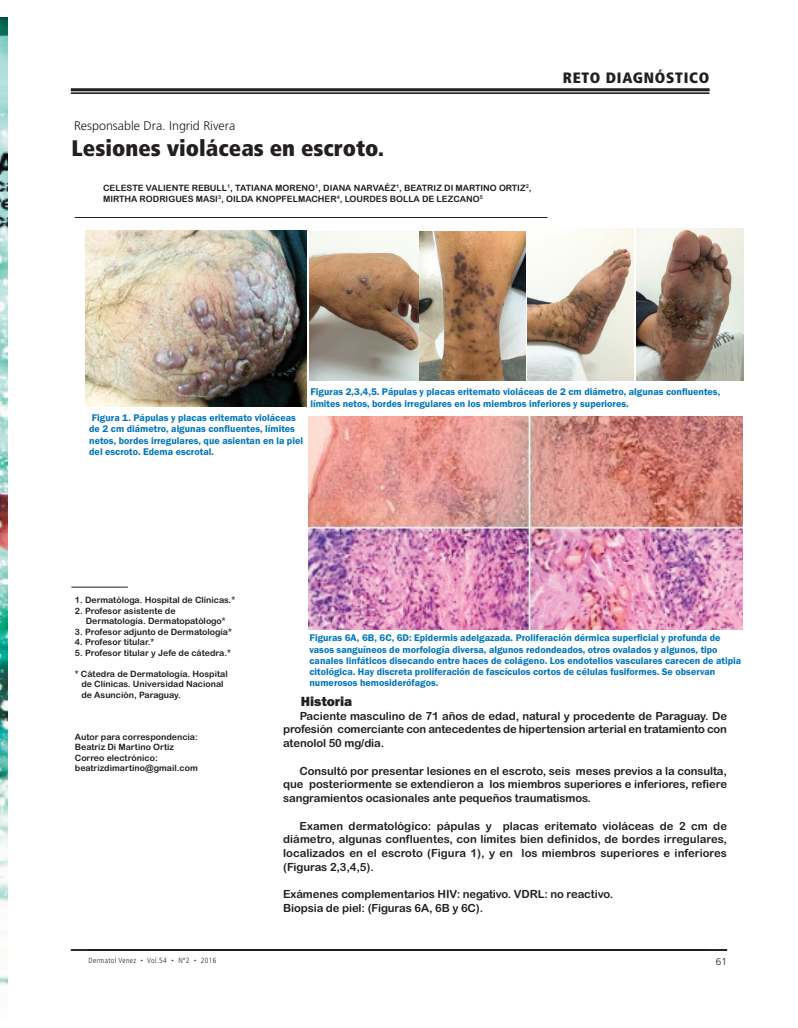
<style>
.page{position:relative;width:798px;height:1028px;background:#fff}
.page>*{position:absolute;margin:0;border:0;box-sizing:border-box;transform-origin:0 0}
.t1{font:900 condensed 22.5px "Frutiger LT Std";color:#231f20}
.t2{font:900 condensed 15px "Frutiger LT Std";letter-spacing:.05em;color:#231f20}
.t3{font:800 13.75px "Franklin Gothic";color:#231f20}
.t4{font:300 12.5px "Frutiger LT Std";color:#231f20}
.t5{font:11.25px/13.8px "Arial Rounded MT Bold";letter-spacing:-.01em;color:#231f20;text-align:justify}
.t6{font:600 10px/11.2px "Franklin Gothic";color:#0075bf}
.t7{font:300 10px "Frutiger LT Std";color:#231f20}
.t8{font:8.75px/10.5px "Arial Rounded MT Bold";color:#231f20}
.t9{font:300 condensed 7.5px "Frutiger LT Std";letter-spacing:.05em;color:#231f20}
.s1{font-size:4.38px}
</style>
<div class="page">
<img style="left:86px;top:231px;width:220px;height:175px">
<hr style="left:71px;top:89px;width:638px;height:2px;background:#231f20">
<hr style="left:71px;top:93px;width:638px;height:1px;background:#231f20">
<hr style="left:71px;top:949px;width:638px;height:1px;background:#231f20">
<hr style="left:89px;top:949px;width:637px;height:1px;background:#231f20">
<hr style="left:71px;top:587px;width:57px;height:1px;background:#231f20">
<hr style="left:75px;top:217px;width:472px;height:1px;background:#231f20">
<img style="left:309px;top:232px;width:110px;height:148px">
<img style="left:419px;top:232px;width:106px;height:148px">
<img style="left:636px;top:228px;width:107px;height:152px">
<img style="left:308px;top:417px;width:434px;height:212px">
<img style="left:527px;top:228px;width:106px;height:152px">
<img style="left:0;top:18px;width:8px;height:968px">
<p class="t4" style="left:74px;top:121px;width:163px">Responsable Dra. Ingrid Rivera</p>
<h1 class="t1" style="left:72px;top:140px;width:314px">Lesiones violáceas en escroto.</h1>
<p class="t8" style="left:103px;top:183px;width:430px">CELESTE VALIENTE REBULL<sup>1</sup>, TATIANA MORENO<sup>1</sup>, DIANA NARVAÉZ<sup>1</sup>, BEATRIZ DI MARTINO ORTIZ<sup>2</sup>,<br>MIRTHA RODRIGUES MASI<sup>3</sup>, OILDA KNOPFELMACHER<sup>4</sup>, LOURDES BOLLA DE LEZCANO<sup>5</sup></p>
<h2 class="t2" style="left:562px;top:72px;width:148px">RETO DIAGNÓSTICO</h2>
<p class="t6" style="left:89px;top:412px;width:215px">Figura 1. Pápulas y placas eritemato violáceas de 2 cm diámetro, algunas confluentes, límites netos, bordes irregulares, que asientan en la piel del escroto. Edema escrotal.</p>
<p class="t6" style="left:310px;top:386px;width:411px">Figuras 2,3,4,5. Pápulas y placas eritemato violáceas de 2 cm diámetro, algunas confluentes, límites netos, bordes irregulares en los miembros inferiores y superiores.</p>
<p class="t8" style="left:75px;top:594px;width:162px">1. Dermatóloga. Hospital de Clínicas.*</p>
<p class="t8" style="left:86px;top:605px;width:141px;text-indent:-11px">2. Profesor asistente de<br>Dermatología. Dermatopatólogo*</p>
<p class="t8" style="left:75px;top:626px;width:158px">3. Profesor adjunto de Dermatología*</p>
<p class="t8" style="left:75px;top:636px;width:81px">4. Profesor titular.*</p>
<p class="t8" style="left:75px;top:647px;width:157px">5. Profesor titular y Jefe de cátedra.*</p>
<p class="t8" style="left:81px;top:668px;width:148px;text-indent:-7px">* Cátedra de Dermatología. Hospital de Clínicas. Universidad Nacional de Asunción, Paraguay.</p>
<p class="t8" style="left:75px;top:731px;width:124px">Autor para correspondencia:<br>Beatriz Di Martino Ortiz<br>Correo electrónico: beatrizdimartino@gmail.com</p>
<p class="t6" style="left:309px;top:632px;width:433px">Figuras 6A, 6B, 6C, 6D: Epidermis adelgazada. Proliferación dérmica superficial y profunda de vasos sanguíneos de morfología diversa, algunos redondeados, otros ovalados y algunos, tipo canales linfáticos disecando entre haces de colágeno. Los endotelios vasculares carecen de atipia citológica. Hay discreta proliferación de fascículos cortos de células fusiformes. Se observan numerosos hemosiderófagos.</p>
<h3 class="t3" style="left:301px;top:693px;width:53px">Historia</h3>
<p class="t5" style="left:283px;top:708px;width:445px;text-indent:16px">Paciente masculino de 71 años de edad, natural y procedente de Paraguay. De profesión comerciante con antecedentes de hipertension arterial en tratamiento con atenolol 50 mg/dia.</p>
<p class="t5" style="left:283px;top:763px;width:445px;text-indent:16px">Consultó por presentar lesiones en el escroto, seis meses previos a la consulta, que posteriormente se extendieron a los miembros superiores e inferiores, refiere sangramientos ocasionales ante pequeños traumatismos.</p>
<p class="t5" style="left:283px;top:818px;width:445px;text-indent:16px">Examen dermatológico: pápulas y placas eritemato violáceas de 2 cm de diámetro, algunas confluentes, con límites bien definidos, de bordes irregulares, localizados en el escroto (Figura 1), y en los miembros superiores e inferiores (Figuras 2,3,4,5).</p>
<p class="t5" style="left:283px;top:887px;width:331px">Exámenes complementarios HIV: negativo. VDRL: no reactivo.<br>Biopsia de piel: (Figuras 6A, 6B y 6C).</p>
<p class="t9" style="left:89px;top:957px;width:129px">Dermatol Venez <span class="s1">•</span> Vol.54 <span class="s1">•</span> Nº2 <span class="s1">•</span> 2016</p>
<p class="t7" style="left:715px;top:957px;width:13px">61</p>
</div>
